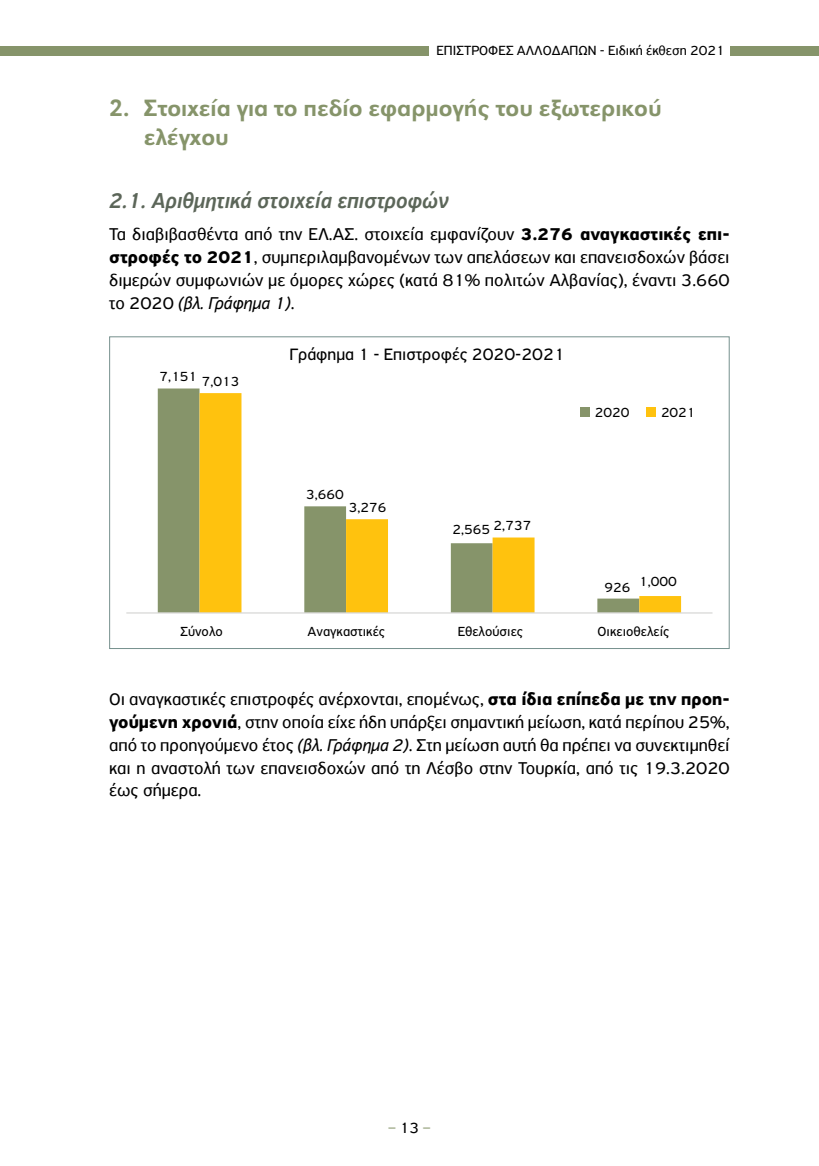
<style>
.page{position:relative;width:819px;height:1166px;background:#fff}
.page>*{position:absolute;margin:0;border:0;box-sizing:border-box;transform-origin:0 0}
.t1{font:600 24.5px/29.4px "Ag Grotesk";color:#86946a;scale:.95 1}
.t2{font:italic 500 22.75px "PF Highway Sans Pro";color:#5c6659;scale:.95 1}
.t3{font:18.03px/22.8px "PF Highway Sans Pro";color:#000;text-align:justify}
.t4{font:17.5px "PF Highway Sans Pro";color:#000}
.t5{font:15.75px "PF Highway Sans Pro";color:#86946a}
.t6{font:14px "PF Highway Sans Pro";color:#000}
.s1{font-weight:700}
.s2{font-style:italic}
.s3{color:#000}
</style>
<div class="page">
<div style="left:0;top:46px;width:819px;height:10px;background:#86946a"></div>
<div style="left:429px;top:42px;width:300px;height:15px;background:#fff"></div>
<div style="left:158px;top:388px;width:42px;height:224px;background:#86946a"></div>
<svg style="left:199px;top:393px;width:482px;height:219px"></svg>
<hr style="left:126px;top:612px;width:586px;height:1px;background:#d9d9d8">
<div style="left:580px;top:407px;width:9px;height:9px;background:#86946a"></div>
<div style="left:646px;top:407px;width:9px;height:9px;background:#ffc20e"></div>
<p class="t6" style="left:436px;top:42px;width:289px">ΕΠΙΣΤΡΟΦΕΣ ΑΛΛΟΔΑΠΩΝ - Ειδική έκθεση 2021</p>
<h1 class="t1" style="left:144px;top:93px;width:546px;text-indent:-35px">2. Στοιχεία για το πεδίο εφαρμογής του εξωτερικού ελέγχου</h1>
<p class="t2" style="left:109px;top:187px;width:359px">2.1. Αριθμητικά στοιχεία επιστροφών</p>
<p class="t3" style="left:109px;top:223px;width:622px">Τα διαβιβασθέντα από την ΕΛ.ΑΣ. στοιχεία εμφανίζουν <span class="s1">3.276 αναγκαστικές επι&shy;στροφές το 2021</span>, συμπεριλαμβανομένων των απελάσεων και επανεισδοχών βάσει διμερών συμφωνιών µε όμορες χώρες (κατά 81% πολιτών Αλβανίας), έναντι 3.660 το 2020 <span class="s2">(βλ. Γράφημα 1)</span>.</p>
<p class="t6" style="left:160px;top:368px;width:39px">7,151</p>
<p class="t6" style="left:202px;top:374px;width:39px">7,013</p>
<p class="t4" style="left:289px;top:344px;width:277px">Γράφηµα 1 - Επιστροφές 2020-2021</p>
<p class="t6" style="left:306px;top:486px;width:39px">3,660</p>
<p class="t6" style="left:349px;top:499px;width:39px">3,276</p>
<p class="t6" style="left:493px;top:517px;width:39px">2,737</p>
<p class="t6" style="left:452px;top:521px;width:39px">2,565</p>
<p class="t6" style="left:595px;top:404px;width:36px">2020</p>
<p class="t6" style="left:661px;top:404px;width:36px">2021</p>
<p class="t6" style="left:604px;top:579px;width:27px">926</p>
<p class="t6" style="left:639px;top:573px;width:39px">1,000</p>
<p class="t6" style="left:180px;top:623px;width:44px">Σύνολο</p>
<p class="t6" style="left:307px;top:623px;width:79px">Αναγκαστικές</p>
<p class="t6" style="left:457px;top:623px;width:67px">Εθελούσιες</p>
<p class="t6" style="left:597px;top:623px;width:73px">Οικειοθελείς</p>
<p class="t3" style="left:109px;top:688px;width:622px">Οι αναγκαστικές επιστροφές ανέρχονται, επομένως, <span class="s1">στα ίδια επίπεδα με την προη&shy;γούμενη χρονιά</span>, στην οποία είχε ήδη υπάρξει σημαντική μείωση, κατά περίπου 25%, από το προηγούμενο έτος <span class="s2">(βλ. Γράφημα 2)</span>. Στη μείωση αυτή θα πρέπει να συνεκτιμηθεί και η αναστολή των επανεισδοχών από τη Λέσβο στην Τουρκία, από τις 19.3.2020 έως σήμερα.</p>
<p class="t5" style="left:388px;top:1119px;width:44px">– <span class="s3">13</span> –</p>
</div>
